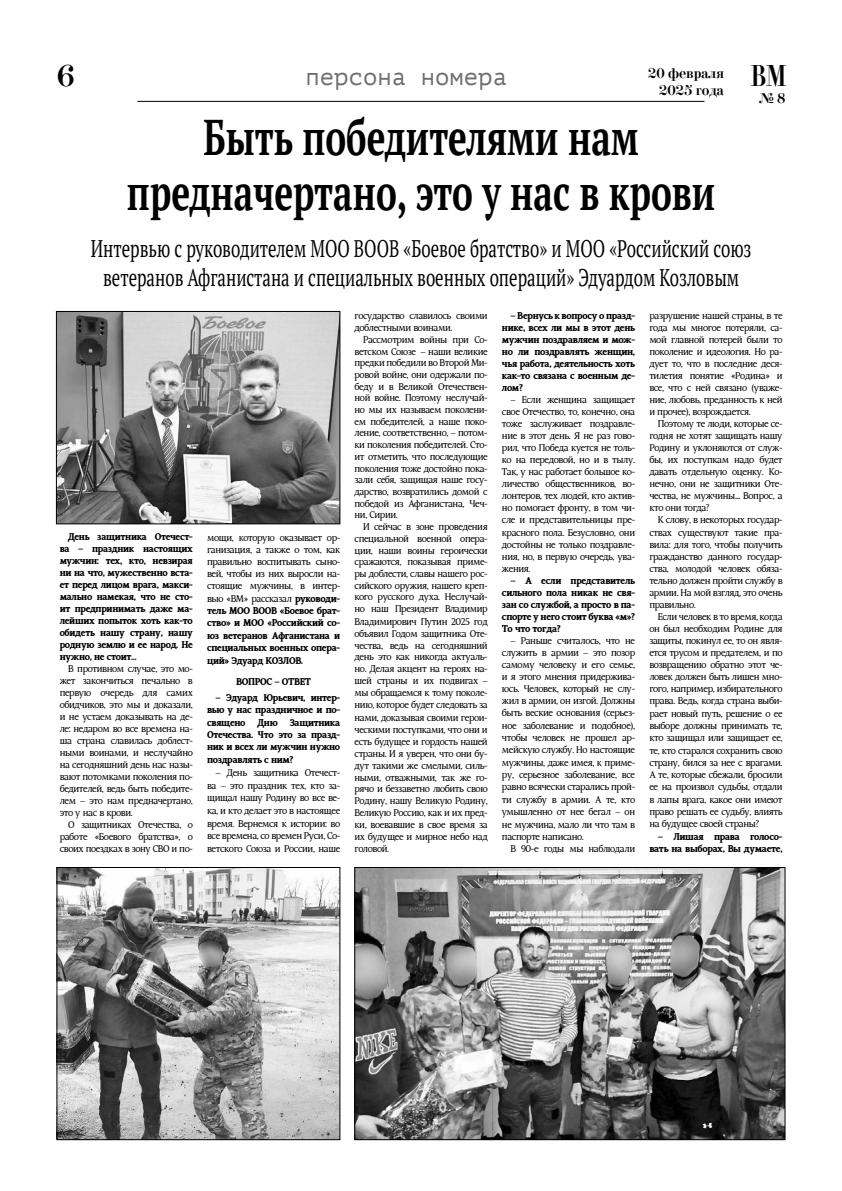
<style>
.page{position:relative;width:842px;height:1191px;background:#fff}
.page>*{position:absolute;margin:0;border:0;box-sizing:border-box;transform-origin:0 0}
.t1{font:700 50px/55px "PT Serif";color:#000;text-align:center;scale:.7 1}
.t2{font:30px "Didona C";color:#000}
.t3{font:24px/28.8px "PT Serif";color:#000;text-align:center;scale:.7 1}
.t4{font:24px "PT Mono";color:#706f6f}
.t5{font:14px/16.8px "Didona C";color:#000}
.t6{font:10px/12px "Kundera";letter-spacing:-.04em;color:#000;text-align:justify}
.t7{font:700 10px/12px "Kundera";letter-spacing:-.04em;color:#000;text-align:justify}
.s1{font-weight:700}
</style>
<div class="page">
<hr style="left:137px;top:101px;width:567px;height:1px;background:#000">
<img style="left:58px;top:313px;width:280px;height:209px">
<div style="left:56px;top:311px;width:284px;height:213px;border:1px solid #000"></div>
<img style="left:356px;top:869px;width:427px;height:269px">
<div style="left:354px;top:867px;width:431px;height:273px;border:1px solid #000"></div>
<img style="left:59px;top:869px;width:279px;height:269px">
<div style="left:57px;top:867px;width:283px;height:273px;border:1px solid #000"></div>
<h2 class="t2" style="left:57px;top:60px;width:19px">6</h2>
<h3 class="t5" style="left:659px;top:65px;width:129px;text-indent:-11px">20 февраля<br>2025 года <sup>ВМ</sup></h3>
<h3 class="t5" style="left:759px;top:90px;width:28px">№ 8</h3>
<h3 class="t4" style="left:305px;top:63px;width:203px">персона номера</h3>
<h1 class="t1" style="left:127px;top:110px;width:842px">Быть победителями нам предначертано, это у нас в крови</h1>
<h3 class="t3" style="left:91px;top:234px;width:945px">Интервью с руководителем МОО ВООВ «Боевое братство» и МОО «Российский союз ветеранов Афганистана и специальных военных операций» Эдуардом Козловым</h3>
<p class="t7" style="left:60px;top:531px;width:135px;text-indent:9px">День защитника Отечест&shy;ва – праздник настоящих мужчин: тех, кто, невзирая ни на что, мужественно вста&shy;ет перед лицом врага, макси&shy;мально намекая, что не сто&shy;ит предпринимать даже ма&shy;лейших попыток хоть как-то обидеть нашу страну, нашу родную землю и ее народ. Не нужно, не стоит…</p>
<p class="t6" style="left:60px;top:663px;width:135px;text-indent:9px">В противном случае, это мо&shy;жет закончиться печально в первую очередь для самих обидчиков, это мы и доказали, и не устаем доказывать на де&shy;ле: недаром во все времена на&shy;ша страна славилась доблест&shy;ными воинами, и неслучайно на сегодняшний день нас назы&shy;вают потомками поколения по&shy;бедителей, ведь быть победите&shy;лем – это нам предначертано, это у нас в крови.</p>
<p class="t6" style="left:60px;top:819px;width:135px;text-indent:9px">О защитниках Отечества, о работе «Боевого братства», о своих поездках в зону СВО и по-</p>
<p class="t6" style="left:207px;top:531px;width:135px;line-height:12.4px">мощи, которую оказывает ор&shy;ганизация, а также о том, как правильно воспитывать сыно&shy;вей, чтобы из них выросли на&shy;стоящие мужчины, в интер&shy;вью «ВМ» рассказал <span class="s1">руководи&shy;тель МОО ВООВ «Боевое брат&shy;ство» и МОО «Российский со&shy;юз ветеранов Афганистана и специальных военных опера&shy;ций» Эдуард Козлов.</span></p>
<p class="t7" style="left:236px;top:676px;width:13px">Вопро</p>
<p class="t7" style="left:267px;top:676px;width:45px">с – ответ</p>
<p class="t7" style="left:207px;top:691px;width:135px;line-height:12.4px;text-indent:8px">– Эдуард Юрьевич, интер&shy;вью у нас праздничное и по&shy;священо Дню Защитника Отечества. Что это за празд&shy;ник и всех ли мужчин нужно поздравлять с ним?</p>
<p class="t6" style="left:207px;top:766px;width:135px;line-height:12.7px;text-indent:9px">– День защитника Отечест&shy;ва – это праздник тех, кто за&shy;щищал нашу Родину во все ве&shy;ка, и кто делает это в настоящее время. Вернемся к истории: во все времена, со времен Руси, Со&shy;ветского Союза и России, наше</p>
<p class="t6" style="left:354px;top:310px;width:135px;line-height:11.7px">государство славилось своими доблестными воинами.</p>
<p class="t6" style="left:354px;top:334px;width:135px;line-height:11.7px;text-indent:8px">Рассмотрим войны при Со&shy;ветском Союзе – наши великие предки победили во Второй Ми&shy;ровой войне, они одержали по&shy;беду и в Великой Отечествен&shy;ной войне. Поэтому неслучай&shy;но мы их называем поколени&shy;ем победителей, а наше поко&shy;ление, соответственно, – потом&shy;ки поколения победителей. Сто&shy;ит отметить, что последующие поколения тоже достойно пока&shy;зали себя, защищая наше госу&shy;дарство, возвратились домой с победой из Афганистана, Чеч&shy;ни, Сирии.</p>
<p class="t6" style="left:354px;top:521px;width:135px;text-indent:8px">И сейчас в зоне проведения специальной военной опера&shy;ции, наши воины героически сражаются, показывая приме&shy;ры доблести, славы нашего рос&shy;сийского оружия, нашего креп&shy;кого русского духа. Неслучай&shy;но наш Президент Владимир Владимирович Путин 2025 год объявил Годом защитника Оте&shy;чества, ведь на сегодняшний день это как никогда актуаль&shy;но. Делая акцент на героях на&shy;шей страны и их подвигах – мы обращаемся к тому поколе&shy;нию, которое будет следовать за нами, доказывая своими герои&shy;ческими поступками, что они и есть будущее и гордость нашей страны. И я уверен, что они бу&shy;дут такими же смелыми, силь&shy;ными, отважными, так же го&shy;рячо и беззаветно любить свою Родину, нашу Великую Родину, Великую Россию, как и их пред&shy;ки, воевавшие в свое время за их будущее и мирное небо над головой.</p>
<p class="t7" style="left:502px;top:310px;width:135px;text-indent:8px">– Вернусь к вопросу о празд&shy;нике, всех ли мы в этот день мужчин поздравляем и мож&shy;но ли поздравлять женщин, чья работа, деятельность хоть как-то связана с военным де&shy;лом?</p>
<p class="t6" style="left:502px;top:394px;width:135px;text-indent:8px">– Если женщина защищает свое Отечество, то, конечно, она тоже заслуживает поздравле&shy;ние в этот день. Я не раз гово&shy;рил, что Победа куется не толь&shy;ко на передовой, но и в тылу.<br>Так, у нас работает большое ко&shy;личество общественников, во&shy;лонтеров, тех людей, кто актив&shy;но помогает фронту, в том чи&shy;сле и представительницы пре&shy;красного пола. Безусловно, они достойны не только поздравле&shy;ния, но, в первую очередь, ува&shy;жения.</p>
<p class="t7" style="left:502px;top:574px;width:135px;text-indent:9px">– А если представитель сильного пола никак не свя&shy;зан со службой, а просто в па&shy;спорте у него стоит буква «м»?<br>То что тогда?</p>
<p class="t6" style="left:502px;top:634px;width:135px;line-height:12.3px;text-indent:8px">– Раньше считалось, что не служить в армии – это позор самому человеку и его семье, и я этого мнения придержива&shy;юсь. Человек, который не слу&shy;жил в армии, он изгой. Должны быть веские основания (серьез&shy;ное заболевание и подобное), чтобы человек не прошел ар&shy;мейскую службу. Но настоящие мужчины, даже имея, к приме&shy;ру, серьезное заболевание, все равно всячески старались прой&shy;ти службу в армии. А те, кто умышленно от нее бегал – он не мужчина, мало ли что там в паспорте написано.</p>
<p class="t6" style="left:510px;top:842px;width:126px">В 90-е годы мы наблюдали</p>
<p class="t6" style="left:649px;top:310px;width:135px">разрушение нашей страны, в те года мы многое потеряли, са&shy;мой главной потерей были то поколение и идеология. Но ра&shy;дует то, что в последние деся&shy;тилетия понятие «Родина» и все, что с ней связано (уваже&shy;ние, любовь, преданность к ней и прочее), возрождается.</p>
<p class="t6" style="left:649px;top:418px;width:135px;text-indent:8px">Поэтому те люди, которые се&shy;годня не хотят защищать нашу Родину и уклоняются от служ&shy;бы, их поступкам надо будет давать отдельную оценку. Ко&shy;нечно, они не защитники Оте&shy;чества, не мужчины… Вопрос, а кто они тогда?</p>
<p class="t6" style="left:649px;top:514px;width:135px;text-indent:8px">К слову, в некоторых государ&shy;ствах существуют такие пра&shy;вила: для того, чтобы получить гражданство данного государ&shy;ства, молодой человек обяза&shy;тельно должен пройти службу в армии. На мой взгляд, это очень правильно.</p>
<p class="t6" style="left:649px;top:610px;width:135px;text-indent:8px">Если человек в то время, когда он был необходим Родине для защиты, покинул ее, то он явля&shy;ется трусом и предателем, и по возвращению обратно этот че&shy;ловек должен быть лишен мно&shy;гого, например, избирательного права. Ведь, когда страна выби&shy;рает новый путь, решение о ее выборе должны принимать те, кто защищал или защищает ее, те, кто старался сохранить свою страну, бился за нее с врагами.<br>А те, которые сбежали, бросили ее на произвол судьбы, отдали в лапы врага, какое они имеют право решать ее судьбу, влиять на будущее своей страны?</p>
<p class="t7" style="left:649px;top:830px;width:135px;line-height:12.4px;text-align:right">– Лишая права голосо&shy;вать на выборах, Вы думаете,</p>
</div>
